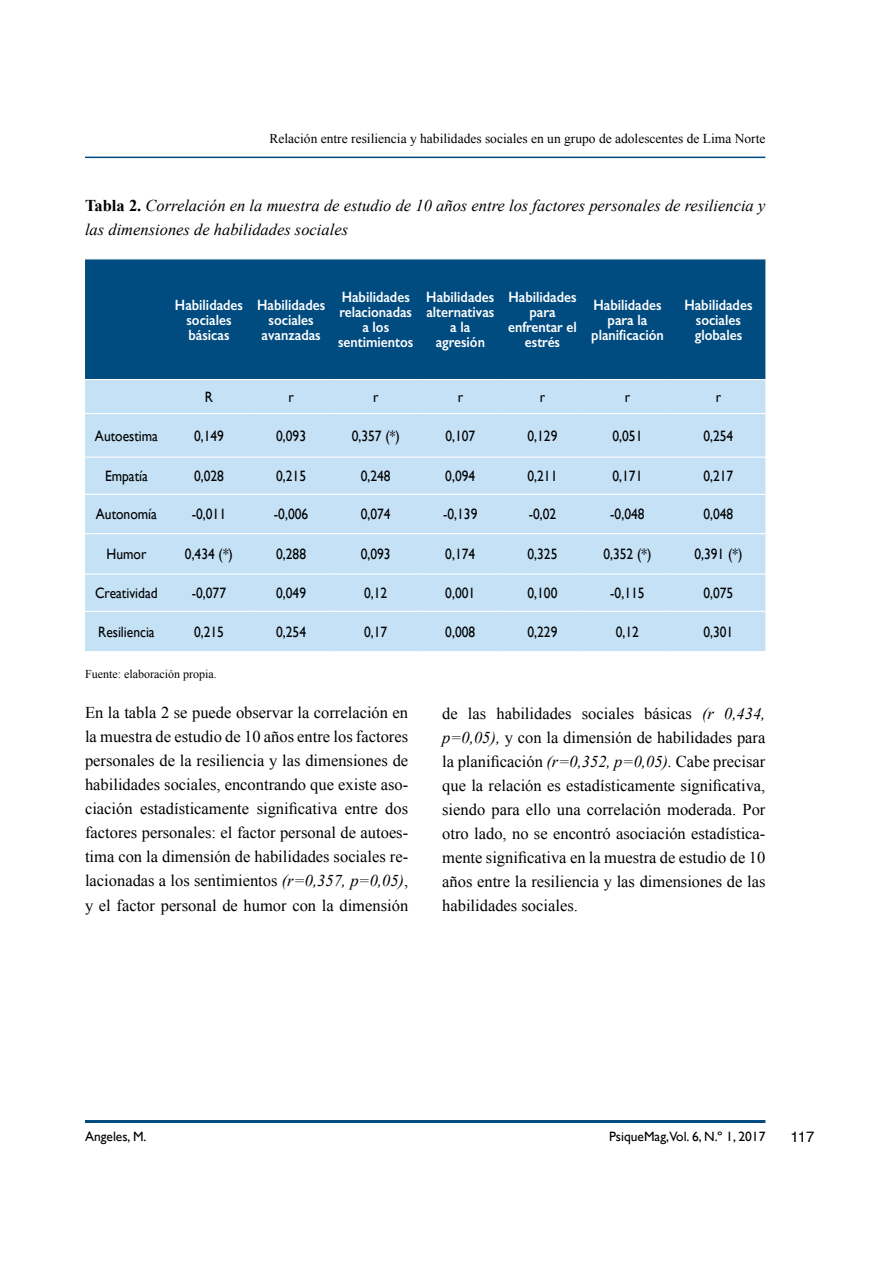
<style>
.page{position:relative;width:893px;height:1263px;background:#fff}
.page>*{position:absolute;margin:0;border:0;box-sizing:border-box;transform-origin:0 0}
.t1{font:16.5px/24px "Times New Roman";color:#000;text-align:justify}
.t2{font:italic 16.5px/24px "Times New Roman";color:#000}
.t3{font:15px "Gill Sans";color:#000;scale:.9 1}
.t4{font:600 15px/15px "Gill Sans";color:#fff;text-align:center;scale:.9 1}
.t5{font:15px "Helvetica";color:#000}
.t6{font:13.5px "Times New Roman";color:#000}
.t7{font:13.5px "Gill Sans";color:#000}
.t8{font:12px "Times New Roman";color:#000}
.s1{font-weight:700;font-style:normal}
.s2{font-style:italic}
</style>
<div class="page">
<hr style="left:85px;top:157px;width:680px;height:1px;background:#004b7f">
<hr style="left:85px;top:1120px;width:680px;height:3px;background:#004b7f">
<div style="left:85px;top:259px;width:680px;height:120px;background:#004b7f"></div>
<div style="left:85px;top:380px;width:680px;height:271px;background:#c4e1f6"></div>
<hr style="left:85px;top:413px;width:83px;height:1px;background:#fff">
<hr style="left:168px;top:413px;width:82px;height:1px;background:#fff">
<hr style="left:250px;top:413px;width:82px;height:1px;background:#fff">
<hr style="left:332px;top:413px;width:87px;height:1px;background:#fff">
<hr style="left:419px;top:413px;width:82px;height:1px;background:#fff">
<hr style="left:501px;top:413px;width:83px;height:1px;background:#fff">
<hr style="left:584px;top:413px;width:87px;height:1px;background:#fff">
<hr style="left:671px;top:413px;width:94px;height:1px;background:#fff">
<hr style="left:85px;top:457px;width:83px;height:1px;background:#fff">
<hr style="left:168px;top:457px;width:82px;height:1px;background:#fff">
<hr style="left:250px;top:457px;width:82px;height:1px;background:#fff">
<hr style="left:332px;top:457px;width:87px;height:1px;background:#fff">
<hr style="left:419px;top:457px;width:82px;height:1px;background:#fff">
<hr style="left:501px;top:457px;width:83px;height:1px;background:#fff">
<hr style="left:584px;top:457px;width:87px;height:1px;background:#fff">
<hr style="left:671px;top:457px;width:94px;height:1px;background:#fff">
<hr style="left:85px;top:494px;width:83px;height:1px;background:#fff">
<hr style="left:168px;top:494px;width:82px;height:1px;background:#fff">
<hr style="left:250px;top:494px;width:82px;height:1px;background:#fff">
<hr style="left:332px;top:494px;width:87px;height:1px;background:#fff">
<hr style="left:419px;top:494px;width:82px;height:1px;background:#fff">
<hr style="left:501px;top:494px;width:83px;height:1px;background:#fff">
<hr style="left:584px;top:494px;width:87px;height:1px;background:#fff">
<hr style="left:671px;top:494px;width:94px;height:1px;background:#fff">
<hr style="left:85px;top:533px;width:83px;height:1px;background:#fff">
<hr style="left:168px;top:533px;width:82px;height:1px;background:#fff">
<hr style="left:250px;top:533px;width:82px;height:1px;background:#fff">
<hr style="left:332px;top:533px;width:87px;height:1px;background:#fff">
<hr style="left:419px;top:533px;width:82px;height:1px;background:#fff">
<hr style="left:501px;top:533px;width:83px;height:1px;background:#fff">
<hr style="left:584px;top:533px;width:87px;height:1px;background:#fff">
<hr style="left:671px;top:533px;width:94px;height:1px;background:#fff">
<hr style="left:85px;top:573px;width:83px;height:2px;background:#fff">
<hr style="left:168px;top:573px;width:82px;height:2px;background:#fff">
<hr style="left:250px;top:573px;width:82px;height:2px;background:#fff">
<hr style="left:332px;top:573px;width:87px;height:2px;background:#fff">
<hr style="left:419px;top:573px;width:82px;height:2px;background:#fff">
<hr style="left:501px;top:573px;width:83px;height:2px;background:#fff">
<hr style="left:584px;top:573px;width:87px;height:2px;background:#fff">
<hr style="left:671px;top:573px;width:94px;height:2px;background:#fff">
<hr style="left:85px;top:611px;width:83px;height:1px;background:#fff">
<hr style="left:168px;top:611px;width:82px;height:1px;background:#fff">
<hr style="left:250px;top:611px;width:82px;height:1px;background:#fff">
<hr style="left:332px;top:611px;width:87px;height:1px;background:#fff">
<hr style="left:419px;top:611px;width:82px;height:1px;background:#fff">
<hr style="left:501px;top:611px;width:83px;height:1px;background:#fff">
<hr style="left:584px;top:611px;width:87px;height:1px;background:#fff">
<hr style="left:671px;top:611px;width:94px;height:1px;background:#fff">
<p class="t6" style="left:269px;top:129px;width:498px">Relación entre resiliencia y habilidades sociales en un grupo de adolescentes de Lima Norte</p>
<p class="t2" style="left:85px;top:193px;width:682px"><span class="s1">Tabla 2.</span> Correlación en la muestra de estudio de 10 años entre los factores personales de resiliencia y las dimensiones de habilidades sociales</p>
<p class="t4" style="left:175px;top:297px;width:77px">Habilidades sociales básicas</p>
<p class="t4" style="left:257px;top:297px;width:77px">Habilidades sociales avanzadas</p>
<p class="t4" style="left:338px;top:289px;width:85px">Habilidades relacionadas a los sentimientos</p>
<p class="t4" style="left:426px;top:289px;width:77px">Habilidades alternativas a la agresión</p>
<p class="t4" style="left:508px;top:289px;width:78px">Habilidades para enfrentar el estrés</p>
<p class="t4" style="left:591px;top:297px;width:82px">Habilidades para la planificación</p>
<p class="t4" style="left:684px;top:297px;width:77px">Habilidades sociales globales</p>
<p class="t3" style="left:205px;top:388px;width:11px">R</p>
<p class="t3" style="left:288px;top:388px;width:7px">r</p>
<p class="t3" style="left:373px;top:388px;width:7px">r</p>
<p class="t3" style="left:458px;top:388px;width:7px">r</p>
<p class="t3" style="left:540px;top:388px;width:7px">r</p>
<p class="t3" style="left:625px;top:388px;width:7px">r</p>
<p class="t3" style="left:716px;top:388px;width:7px">r</p>
<p class="t3" style="left:95px;top:427px;width:71px">Autoestima</p>
<p class="t3" style="left:194px;top:427px;width:35px">0,149</p>
<p class="t3" style="left:276px;top:427px;width:35px">0,093</p>
<p class="t3" style="left:352px;top:427px;width:55px">0,357 (*)</p>
<p class="t3" style="left:445px;top:427px;width:35px">0,107</p>
<p class="t3" style="left:527px;top:427px;width:35px">0,129</p>
<p class="t3" style="left:612px;top:427px;width:35px">0,051</p>
<p class="t3" style="left:703px;top:427px;width:35px">0,254</p>
<p class="t3" style="left:105px;top:467px;width:49px">Empatía</p>
<p class="t3" style="left:194px;top:467px;width:35px">0,028</p>
<p class="t3" style="left:276px;top:467px;width:35px">0,215</p>
<p class="t3" style="left:361px;top:467px;width:35px">0,248</p>
<p class="t3" style="left:445px;top:467px;width:35px">0,094</p>
<p class="t3" style="left:527px;top:467px;width:35px">0,211</p>
<p class="t3" style="left:612px;top:467px;width:35px">0,171</p>
<p class="t3" style="left:703px;top:467px;width:35px">0,217</p>
<p class="t3" style="left:96px;top:505px;width:69px">Autonomía</p>
<p class="t3" style="left:192px;top:505px;width:40px">-0,011</p>
<p class="t3" style="left:274px;top:505px;width:40px">-0,006</p>
<p class="t3" style="left:361px;top:505px;width:35px">0,074</p>
<p class="t3" style="left:443px;top:505px;width:40px">-0,139</p>
<p class="t3" style="left:529px;top:505px;width:32px">-0,02</p>
<p class="t3" style="left:610px;top:505px;width:40px">-0,048</p>
<p class="t3" style="left:703px;top:505px;width:35px">0,048</p>
<p class="t3" style="left:107px;top:545px;width:46px">Humor</p>
<p class="t3" style="left:185px;top:545px;width:55px">0,434 (*)</p>
<p class="t3" style="left:276px;top:545px;width:35px">0,288</p>
<p class="t3" style="left:361px;top:545px;width:35px">0,093</p>
<p class="t3" style="left:445px;top:545px;width:35px">0,174</p>
<p class="t3" style="left:527px;top:545px;width:35px">0,325</p>
<p class="t3" style="left:603px;top:545px;width:55px">0,352 (*)</p>
<p class="t3" style="left:694px;top:545px;width:55px">0,391 (*)</p>
<p class="t3" style="left:95px;top:584px;width:71px">Creatividad</p>
<p class="t3" style="left:192px;top:584px;width:40px">-0,077</p>
<p class="t3" style="left:276px;top:584px;width:35px">0,049</p>
<p class="t3" style="left:364px;top:584px;width:27px">0,12</p>
<p class="t3" style="left:445px;top:584px;width:35px">0,001</p>
<p class="t3" style="left:527px;top:584px;width:35px">0,100</p>
<p class="t3" style="left:610px;top:584px;width:40px">-0,115</p>
<p class="t3" style="left:703px;top:584px;width:35px">0,075</p>
<p class="t3" style="left:98px;top:623px;width:64px">Resiliencia</p>
<p class="t3" style="left:194px;top:623px;width:35px">0,215</p>
<p class="t3" style="left:276px;top:623px;width:35px">0,254</p>
<p class="t3" style="left:364px;top:623px;width:27px">0,17</p>
<p class="t3" style="left:445px;top:623px;width:35px">0,008</p>
<p class="t3" style="left:527px;top:623px;width:35px">0,229</p>
<p class="t3" style="left:616px;top:623px;width:27px">0,12</p>
<p class="t3" style="left:703px;top:623px;width:35px">0,301</p>
<p class="t8" style="left:85px;top:665px;width:133px">Fuente: elaboración propia.</p>
<p class="t1" style="left:85px;top:701px;width:325px">En la tabla 2 se puede observar la correlación en la muestra de estudio de 10 años entre los factores personales de la resiliencia y las dimensiones de habilidades sociales, encontrando que existe aso&shy;ciación estadísticamente significativa entre dos factores personales: el factor personal de autoes&shy;tima con la dimensión de habilidades sociales re&shy;lacionadas a los sentimientos <span class="s2">(r=0,357, p=0,05)</span>, y el factor personal de humor con la dimensión</p>
<p class="t1" style="left:442px;top:701px;width:325px">de las habilidades sociales básicas <span class="s2">(r 0,434, p=0,05),</span> y con la dimensión de habilidades para la planificación <span class="s2">(r=0,352, p=0,05).</span> Cabe precisar que la relación es estadísticamente significativa, siendo para ello una correlación moderada. Por otro lado, no se encontró asociación estadística&shy;mente significativa en la muestra de estudio de 10 años entre la resiliencia y las dimensiones de las habilidades sociales.</p>
<p class="t7" style="left:85px;top:1128px;width:63px">Angeles, M.</p>
<p class="t7" style="left:609px;top:1128px;width:158px">PsiqueMag,Vol. 6, N.º 1, 2017</p>
<p class="t5" style="left:791px;top:1125px;width:25px">117</p>
</div>
